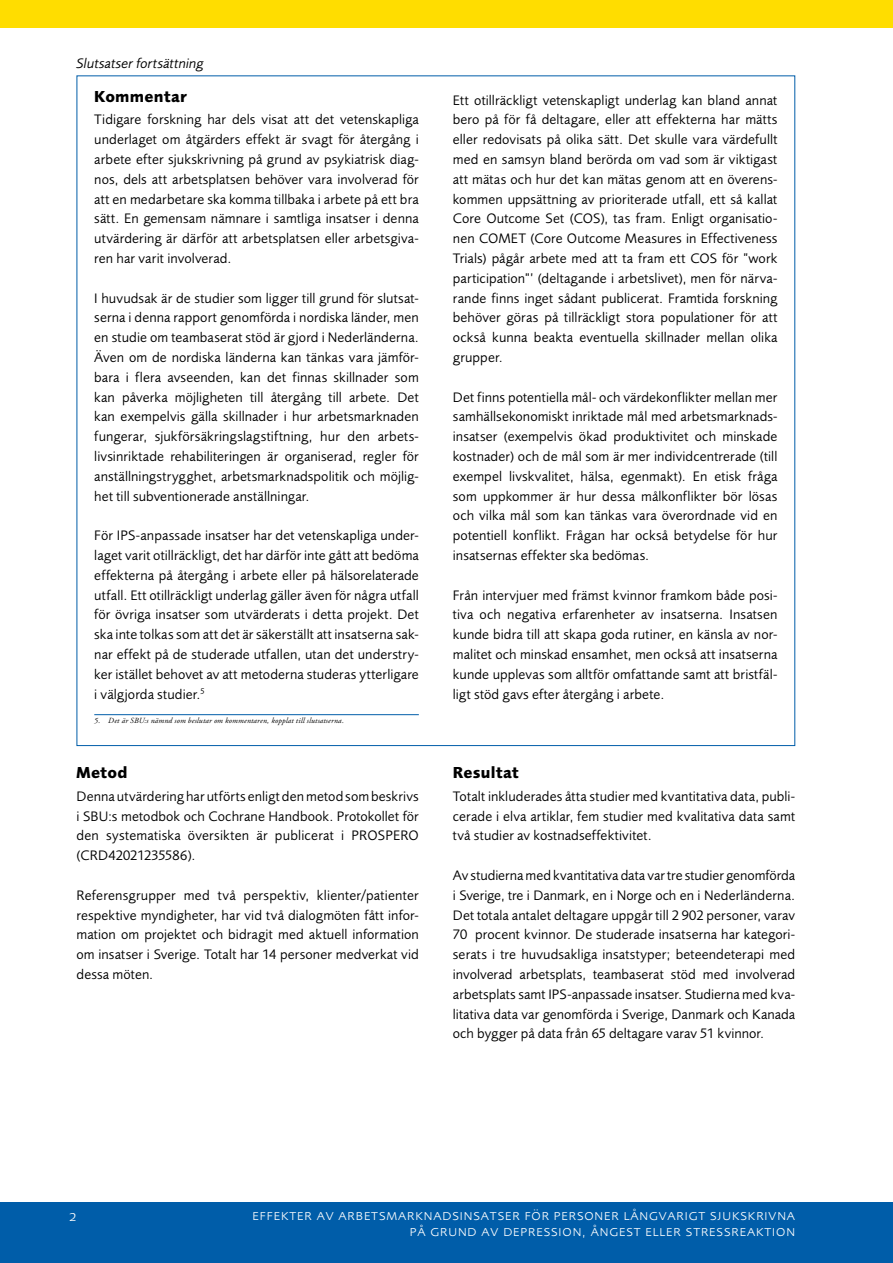
<style>
.page{position:relative;width:893px;height:1263px;background:#fff}
.page>*{position:absolute;margin:0;border:0;box-sizing:border-box;transform-origin:0 0}
.Rubrik_1_i_brödtext{font:700 16.5px "Foundry Sans";letter-spacing:.015em;color:#000}
.t1{font:300 15.45px/15.8px "Foundry Sans Expert";letter-spacing:.03em;color:#fff;text-align:right}
.Faktaruta_text{font:14.25px/19.8px "Foundry Sans";letter-spacing:.01em;color:#000;text-align:justify}
.Faktaruta_text-2{font:italic 14.25px "Foundry Sans";letter-spacing:.01em;color:#000}
.Fotnot{font:italic 7.8px "Adobe Garamond Pro";letter-spacing:.02em;color:#000}
</style>
<div class="page">
<div style="left:0;top:0;width:893px;height:28px;background:#fd0"></div>
<div style="left:0;top:1202px;width:893px;height:61px;background:#005da9"></div>
<hr style="left:94px;top:714px;width:325px;height:1px;background:#005da9">
<p class="Faktaruta_text-2" style="left:77px;top:55px;width:129px">Slutsatser fortsättning</p>
<h4 class="Rubrik_1_i_brödtext" style="left:94px;top:86px;width:94px">Kommentar</h4>
<p class="Faktaruta_text" style="left:94px;top:110px;width:326px">Tidigare forskning har dels visat att det vetenskapliga underlaget om åtgärders effekt är svagt för återgång i arbete efter sjukskrivning på grund av psykiatrisk diag&shy;nos, dels att arbetsplatsen behöver vara involverad för att en medarbetare ska komma tillbaka i arbete på ett bra sätt. En gemensam nämnare i samtliga insatser i denna utvärdering är därför att arbetsplatsen eller arbetsgiva&shy;ren har varit involverad.</p>
<p class="Faktaruta_text" style="left:94px;top:288px;width:326px">I huvudsak är de studier som ligger till grund för slutsat&shy;serna i denna rapport genomförda i nordiska länder, men en studie om teambaserat stöd är gjord i Nederländerna.<br>Även om de nordiska länderna kan tänkas vara jämför&shy;bara i flera avseenden, kan det finnas skillnader som kan påverka möjligheten till återgång till arbete. Det kan exempelvis gälla skillnader i hur arbetsmarknaden fungerar, sjukförsäkringslagstiftning, hur den arbets&shy;livsinriktade rehabiliteringen är organiserad, regler för anställningstrygghet, arbetsmarknadspolitik och möjlig&shy;het till subventionerade anställningar.</p>
<p class="Faktaruta_text" style="left:94px;top:526px;width:326px">För IPS-anpassade insatser har det vetenskapliga under&shy;laget varit otillräckligt, det har därför inte gått att bedöma effekterna på återgång i arbete eller på hälsorelaterade utfall. Ett otillräckligt underlag gäller även för några utfall för övriga insatser som utvärderats i detta projekt. Det ska inte tolkas som att det är säkerställt att insatserna sak&shy;nar effekt på de studerade utfallen, utan det understry&shy;ker istället behovet av att metoderna studeras ytterligare i välgjorda studier.<sup>5</sup></p>
<p class="Fotnot" style="left:94px;top:716px;width:251px">5. Det är SBU:s nämnd som beslutar om kommentaren, kopplat till slutsatserna.</p>
<h4 class="Rubrik_1_i_brödtext" style="left:77px;top:763px;width:52px">Metod</h4>
<p class="Faktaruta_text" style="left:77px;top:786px;width:344px">Denna utvärdering har utförts enligt den metod som beskrivs i SBU:s metodbok och Cochrane Handbook. Protokollet för den systematiska översikten är publicerat i PROSPERO (CRD42021235586).</p>
<p class="Faktaruta_text" style="left:77px;top:885px;width:344px">Referensgrupper med två perspektiv, klienter/patienter respektive myndigheter, har vid två dialogmöten fått infor&shy;mation om projektet och bidragit med aktuell information om insatser i Sverige. Totalt har 14 personer medverkat vid dessa möten.</p>
<p class="Faktaruta_text" style="left:453px;top:90px;width:326px">Ett otillräckligt vetenskapligt underlag kan bland annat bero på för få deltagare, eller att effekterna har mätts eller redovisats på olika sätt. Det skulle vara värdefullt med en samsyn bland berörda om vad som är viktigast att mätas och hur det kan mätas genom att en överens&shy;kommen uppsättning av prioriterade utfall, ett så kallat Core Outcome Set (COS), tas fram. Enligt organisatio&shy;nen COMET (Core Outcome Measures in Effectiveness Trials) pågår arbete med att ta fram ett COS för ”work participation”’ (deltagande i arbetslivet), men för närva&shy;rande finns inget sådant publicerat. Framtida forskning behöver göras på tillräckligt stora populationer för att också kunna beakta eventuella skillnader mellan olika grupper.</p>
<p class="Faktaruta_text" style="left:453px;top:387px;width:326px">Det finns potentiella mål- och värdekonflikter mellan mer samhällsekonomiskt inriktade mål med arbetsmarknads&shy;insatser (exempelvis ökad produktivitet och minskade kostnader) och de mål som är mer individcentrerade (till exempel livskvalitet, hälsa, egenmakt). En etisk fråga som uppkommer är hur dessa målkonflikter bör lösas och vilka mål som kan tänkas vara överordnade vid en potentiell konflikt. Frågan har också betydelse för hur insatsernas effekter ska bedömas.</p>
<p class="Faktaruta_text" style="left:453px;top:585px;width:326px">Från intervjuer med främst kvinnor framkom både posi&shy;tiva och negativa erfarenheter av insatserna. Insatsen kunde bidra till att skapa goda rutiner, en känsla av nor&shy;malitet och minskad ensamhet, men också att insatserna kunde upplevas som alltför omfattande samt att bristfäl&shy;ligt stöd gavs efter återgång i arbete.</p>
<h4 class="Rubrik_1_i_brödtext" style="left:453px;top:763px;width:67px">Resultat</h4>
<p class="Faktaruta_text" style="left:453px;top:786px;width:344px">Totalt inkluderades åtta studier med kvantitativa data, publi&shy;cerade i elva artiklar, fem studier med kvalitativa data samt två studier av kostnadseffektivitet.</p>
<p class="Faktaruta_text" style="left:453px;top:865px;width:344px">Av studierna med kvantitativa data var tre studier genomförda i Sverige, tre i Danmark, en i Norge och en i Nederländerna.<br>Det totala antalet deltagare uppgår till 2 902 personer, varav 70 procent kvinnor. De studerade insatserna har kategori&shy;serats i tre huvudsakliga insatstyper; beteendeterapi med involverad arbetsplats, teambaserat stöd med involverad arbetsplats samt IPS-anpassade insatser. Studierna med kva&shy;litativa data var genomförda i Sverige, Danmark och Kanada och bygger på data från 65 deltagare varav 51 kvinnor.</p>
<p class="t1" style="left:69px;top:1207px;width:9px">2</p>
<p class="t1" style="left:252px;top:1207px;width:544px">effekter av arbetsmarknadsinsatser för personer långvarigt sjukskrivna på grund av depression, ångest eller stressreaktion</p>
</div>
